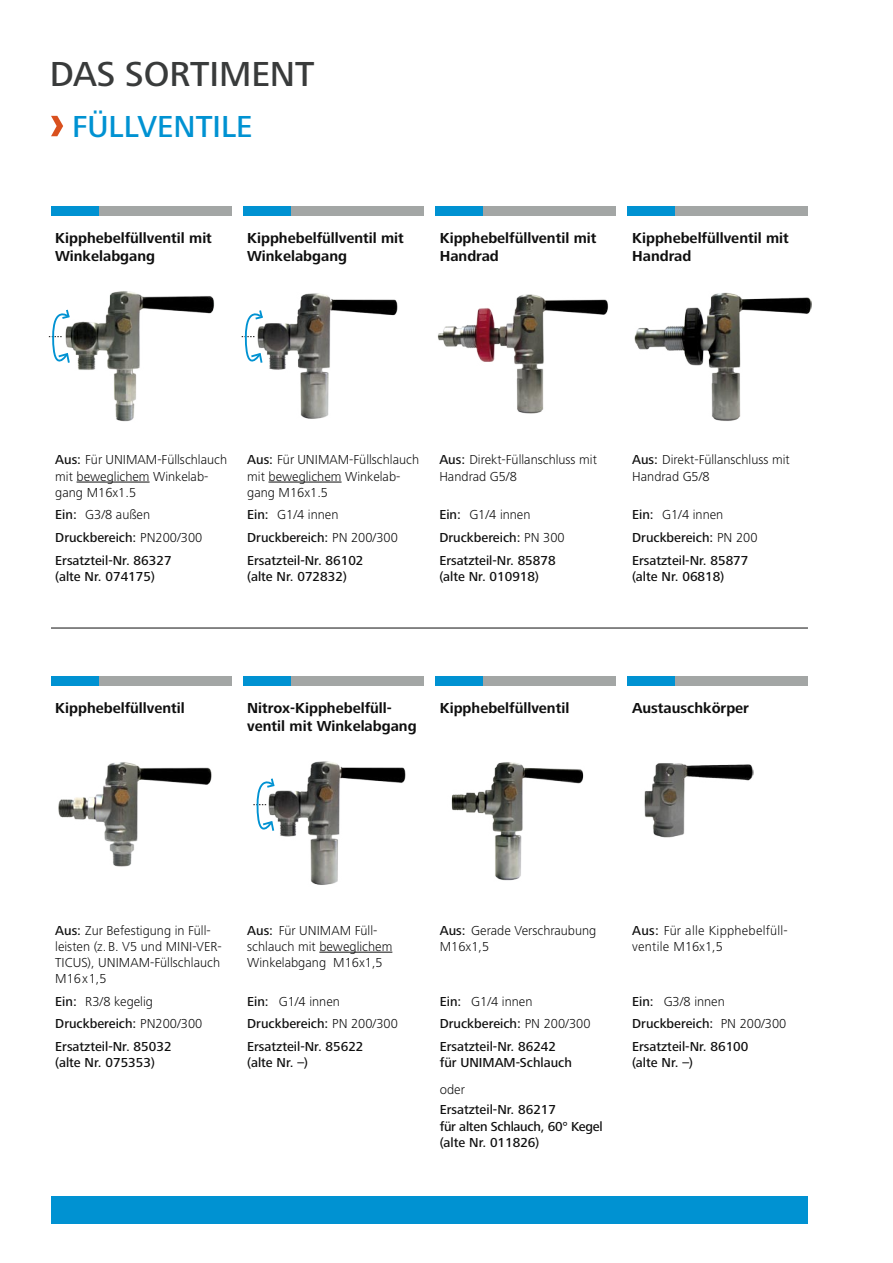
<style>
.page{position:relative;width:893px;height:1263px;background:#fff}
.page>*{position:absolute;margin:0;border:0;box-sizing:border-box;transform-origin:0 0}
.t1{font:500 36px "Frutiger Next LT";color:#393b3b}
.t2{font:500 31.5px "Frutiger Next LT";color:#0092d2}
.t3{font:700 15px/18px "Frutiger Next LT";color:#0f0f0f}
.t4{font:300 13.5px/16.2px "Frutiger Next LT";color:#0f0f0f}
.t5{font:500 13.5px/16.2px "Frutiger Next LT";color:#0f0f0f}
.t6{font:500 13.5px/16.2px "Frutiger Next LT";letter-spacing:-.02em;color:#0f0f0f}
.t7{font:300 13.5px/16.2px "Frutiger Next LT";letter-spacing:.02em;color:#0f0f0f}
.s1{font-weight:500}
.s2{font-weight:300}
</style>
<div class="page">
<img style="left:437px;top:294px;width:171px;height:120px">
<img style="left:634px;top:292px;width:178px;height:129px">
<img style="left:72px;top:291px;width:143px;height:131px">
<hr style="left:77px;top:482px;width:73px;height:1px;background:#0f0f0f">
<hr style="left:269px;top:482px;width:73px;height:1px;background:#0f0f0f">
<img style="left:265px;top:293px;width:133px;height:126px">
<svg style="left:51px;top:116px;width:12px;height:20px"></svg>
<div style="left:51px;top:1196px;width:757px;height:28px;background:#0092d2"></div>
<div style="left:51px;top:206px;width:180px;height:9px;background:#a3a6a5"></div>
<div style="left:51px;top:206px;width:47px;height:9px;background:#0092d2"></div>
<div style="left:243px;top:206px;width:180px;height:9px;background:#a3a6a5"></div>
<div style="left:243px;top:206px;width:47px;height:9px;background:#0092d2"></div>
<div style="left:436px;top:206px;width:180px;height:9px;background:#a3a6a5"></div>
<div style="left:436px;top:206px;width:47px;height:9px;background:#0092d2"></div>
<div style="left:628px;top:206px;width:180px;height:9px;background:#a3a6a5"></div>
<div style="left:628px;top:206px;width:47px;height:9px;background:#0092d2"></div>
<hr style="left:51px;top:628px;width:757px;height:1px;background:#0f0f0f">
<hr style="left:319px;top:952px;width:73px;height:1px;background:#0f0f0f">
<div style="left:51px;top:676px;width:180px;height:9px;background:#a3a6a5"></div>
<div style="left:51px;top:676px;width:47px;height:9px;background:#0092d2"></div>
<div style="left:243px;top:676px;width:180px;height:9px;background:#a3a6a5"></div>
<div style="left:243px;top:676px;width:47px;height:9px;background:#0092d2"></div>
<div style="left:436px;top:676px;width:180px;height:9px;background:#a3a6a5"></div>
<div style="left:436px;top:676px;width:47px;height:9px;background:#0092d2"></div>
<div style="left:628px;top:676px;width:180px;height:9px;background:#a3a6a5"></div>
<div style="left:628px;top:676px;width:47px;height:9px;background:#0092d2"></div>
<img style="left:644px;top:763px;width:110px;height:75px">
<img style="left:451px;top:762px;width:133px;height:119px">
<img style="left:58px;top:762px;width:154px;height:105px">
<img style="left:277px;top:761px;width:129px;height:124px">
<svg style="left:253px;top:778px;width:24px;height:53px"></svg>
<svg style="left:242px;top:310px;width:23px;height:53px"></svg>
<svg style="left:49px;top:309px;width:23px;height:54px"></svg>
<p class="t1" style="left:50px;top:54px;width:266px">DAS SORTIMENT</p>
<p class="t2" style="left:72px;top:108px;width:182px">FÜLLVENTILE</p>
<p class="t3" style="left:55px;top:229px;width:158px">Kipphebelfüllventil mit<br>Winkelabgang</p>
<p class="t3" style="left:247px;top:229px;width:158px">Kipphebelfüllventil mit<br>Winkelabgang</p>
<p class="t3" style="left:440px;top:229px;width:158px">Kipphebelfüllventil mit<br>Handrad</p>
<p class="t3" style="left:632px;top:229px;width:158px">Kipphebelfüllventil mit<br>Handrad</p>
<p class="t4" style="left:55px;top:452px;width:173px"><span class="s1">Aus:</span> Für UNIMAM-Füllschlauch mit beweglichem Winkelab&shy;gang M16x1.5</p>
<p class="t4" style="left:55px;top:507px;width:96px"><span class="s1">Ein:</span> G3/8 außen</p>
<p class="t5" style="left:55px;top:529px;width:149px">Druckbereich: <span class="s2">PN200/300</span></p>
<p class="t5" style="left:55px;top:552px;width:118px">Ersatzteil-Nr. 86327 (alte Nr. 074175)</p>
<p class="t4" style="left:247px;top:452px;width:173px"><span class="s1">Aus:</span> Für UNIMAM-Füllschlauch mit beweglichem Winkelab&shy;gang M16x1.5</p>
<p class="t4" style="left:247px;top:507px;width:93px"><span class="s1">Ein:</span> G1/4 innen</p>
<p class="t5" style="left:247px;top:529px;width:152px">Druckbereich: <span class="s2">PN 200/300</span></p>
<p class="t5" style="left:247px;top:552px;width:118px">Ersatzteil-Nr. 86102 (alte Nr. 072832)</p>
<p class="t4" style="left:439px;top:452px;width:159px"><span class="s1">Aus:</span> Direkt-Füllanschluss mit<br>Handrad G5/8</p>
<p class="t4" style="left:439px;top:507px;width:93px"><span class="s1">Ein:</span> G1/4 innen</p>
<p class="t5" style="left:439px;top:529px;width:127px">Druckbereich: <span class="s2">PN 300</span></p>
<p class="t5" style="left:439px;top:552px;width:118px">Ersatzteil-Nr. 85878 (alte Nr. 010918)</p>
<p class="t4" style="left:632px;top:452px;width:159px"><span class="s1">Aus:</span> Direkt-Füllanschluss mit<br>Handrad G5/8</p>
<p class="t4" style="left:632px;top:507px;width:93px"><span class="s1">Ein:</span> G1/4 innen</p>
<p class="t5" style="left:632px;top:529px;width:127px">Druckbereich: <span class="s2">PN 200</span></p>
<p class="t5" style="left:632px;top:552px;width:118px">Ersatzteil-Nr. 85877 (alte Nr. 06818)</p>
<p class="t3" style="left:55px;top:699px;width:131px">Kipphebelfüllventil</p>
<p class="t3" style="left:247px;top:699px;width:171px">Nitrox-Kipphebelfüll&shy;ventil mit Winkelabgang</p>
<p class="t3" style="left:440px;top:699px;width:131px">Kipphebelfüllventil</p>
<p class="t3" style="left:632px;top:699px;width:118px">Austauschkörper</p>
<p class="t4" style="left:55px;top:922px;width:168px"><span class="s1">Aus:</span> Zur Befestigung in Füll&shy;leisten (z. B. V5 und MINI-VER-<br>TICUS), UNIMAM-Füllschlauch<br>M16x1,5</p>
<p class="t4" style="left:55px;top:993px;width:99px"><span class="s1">Ein:</span> R3/8 kegelig</p>
<p class="t5" style="left:55px;top:1016px;width:149px">Druckbereich: <span class="s2">PN200/300</span></p>
<p class="t5" style="left:55px;top:1038px;width:118px">Ersatzteil-Nr. 85032 (alte Nr. 075353)</p>
<p class="t4" style="left:247px;top:922px;width:147px"><span class="s1">Aus:</span> Für UNIMAM Füll&shy;schlauch mit beweglichem<br>Winkelabgang M16x1,5</p>
<p class="t4" style="left:247px;top:993px;width:94px"><span class="s1">Ein:</span> G1/4 innen</p>
<p class="t5" style="left:247px;top:1016px;width:152px">Druckbereich: <span class="s2">PN 200/300</span></p>
<p class="t5" style="left:247px;top:1038px;width:118px">Ersatzteil-Nr. 85622 (alte Nr. –)</p>
<p class="t4" style="left:440px;top:922px;width:158px"><span class="s1">Aus:</span> Gerade Verschraubung<br>M16x1,5</p>
<p class="t4" style="left:440px;top:993px;width:94px"><span class="s1">Ein:</span> G1/4 innen</p>
<p class="t5" style="left:440px;top:1016px;width:152px">Druckbereich: <span class="s2">PN 200/300</span></p>
<p class="t5" style="left:440px;top:1038px;width:134px">Ersatzteil-Nr. 86242 für UNIMAM-Schlauch</p>
<p class="t4" style="left:440px;top:1081px;width:27px">oder</p>
<p class="t5" style="left:440px;top:1102px;width:118px">Ersatzteil-Nr. 86217</p>
<p class="t6" style="left:440px;top:1118px;width:164px">für alten Schlauch, 60° Kegel (alte Nr. 011826)</p>
<p class="t7" style="left:632px;top:922px;width:157px"><span class="s1">Aus:</span> Für alle Kipphebelfüll&shy;ventile M16x1,5</p>
<p class="t4" style="left:632px;top:993px;width:94px"><span class="s1">Ein:</span> G3/8 innen</p>
<p class="t5" style="left:632px;top:1016px;width:156px">Druckbereich: <span class="s2">PN 200/300</span></p>
<p class="t5" style="left:632px;top:1038px;width:118px">Ersatzteil-Nr. 86100 (alte Nr. –)</p>
</div>
